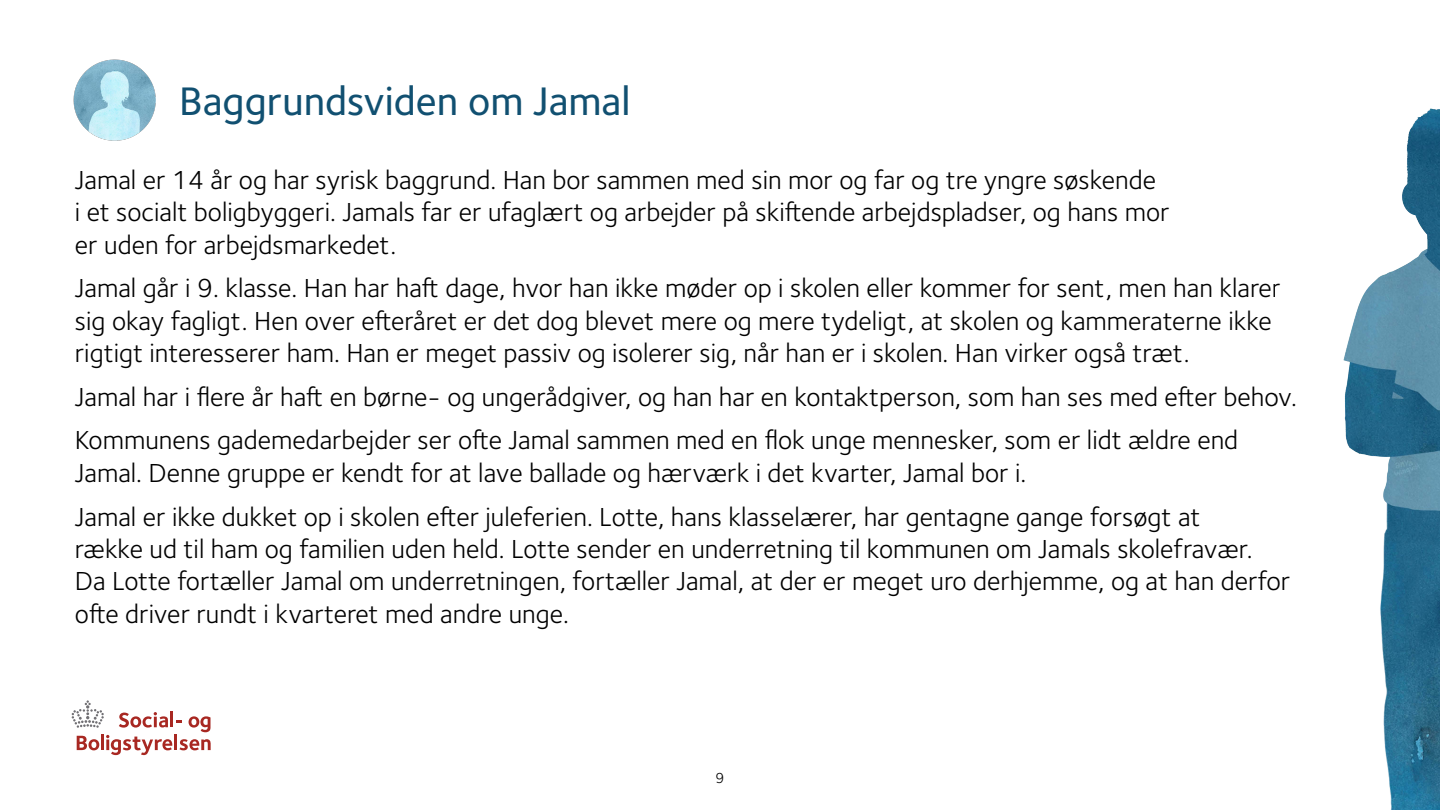
<style>
.page{position:relative;width:1440px;height:810px;background:#fff}
.page>*{position:absolute;margin:0;border:0;box-sizing:border-box;transform-origin:0 0}
.t1{font:500 41.25px "Foundry Sterling";color:#115071}
.t2{font:27px/32.4px "Foundry Sterling";color:#000}
.t3{font:15px "Foundry Sterling";color:#000}
</style>
<div class="page">
<img style="left:1343px;top:108px;width:97px;height:702px">
<svg style="left:72px;top:700px;width:32px;height:28px"></svg>
<svg style="left:119px;top:712px;width:49px;height:16px"></svg>
<hr style="left:170px;top:712px;width:3px;height:15px;background:#a82822">
<svg style="left:176px;top:720px;width:5px;height:3px"></svg>
<svg style="left:189px;top:716px;width:22px;height:16px"></svg>
<svg style="left:77px;top:736px;width:22px;height:14px"></svg>
<hr style="left:101px;top:735px;width:3px;height:15px;background:#a82822">
<svg style="left:106px;top:735px;width:66px;height:20px"></svg>
<hr style="left:174px;top:735px;width:3px;height:15px;background:#a82822">
<svg style="left:179px;top:739px;width:32px;height:11px"></svg>
<img style="left:74px;top:59px;width:81px;height:81px">
<h2 class="t1" style="left:179px;top:77px;width:453px">Baggrundsviden om Jamal</h2>
<p class="t2" style="left:75px;top:164px;width:1096px">Jamal er 14 år og har syrisk baggrund. Han bor sammen med sin mor og far og tre yngre søskende<br>i et socialt boligbyggeri. Jamals far er ufaglært og arbejder på skiftende arbejdspladser, og hans mor er uden for arbejdsmarkedet.</p>
<p class="t2" style="left:75px;top:272px;width:1208px">Jamal går i 9. klasse. Han har haft dage, hvor han ikke møder op i skolen eller kommer for sent, men han klarer sig okay fagligt. Hen over efteråret er det dog blevet mere og mere tydeligt, at skolen og kammeraterne ikke rigtigt interesserer ham. Han er meget passiv og isolerer sig, når han er i skolen. Han virker også træt.</p>
<p class="t2" style="left:75px;top:381px;width:1224px">Jamal har i flere år haft en børne- og ungerådgiver, og han har en kontaktperson, som han ses med efter behov.</p>
<p class="t2" style="left:75px;top:424px;width:1165px">Kommunens gademedarbejder ser ofte Jamal sammen med en flok unge mennesker, som er lidt ældre end<br>Jamal. Denne gruppe er kendt for at lave ballade og hærværk i det kvarter, Jamal bor i.</p>
<p class="t2" style="left:75px;top:501px;width:1217px">Jamal er ikke dukket op i skolen efter juleferien. Lotte, hans klasselærer, har gentagne gange forsøgt at<br>række ud til ham og familien uden held. Lotte sender en underretning til kommunen om Jamals skolefravær.<br>Da Lotte fortæller Jamal om underretningen, fortæller Jamal, at der er meget uro derhjemme, og at han derfor ofte driver rundt i kvarteret med andre unge.</p>
<p class="t3" style="left:716px;top:769px;width:10px">9</p>
</div>
